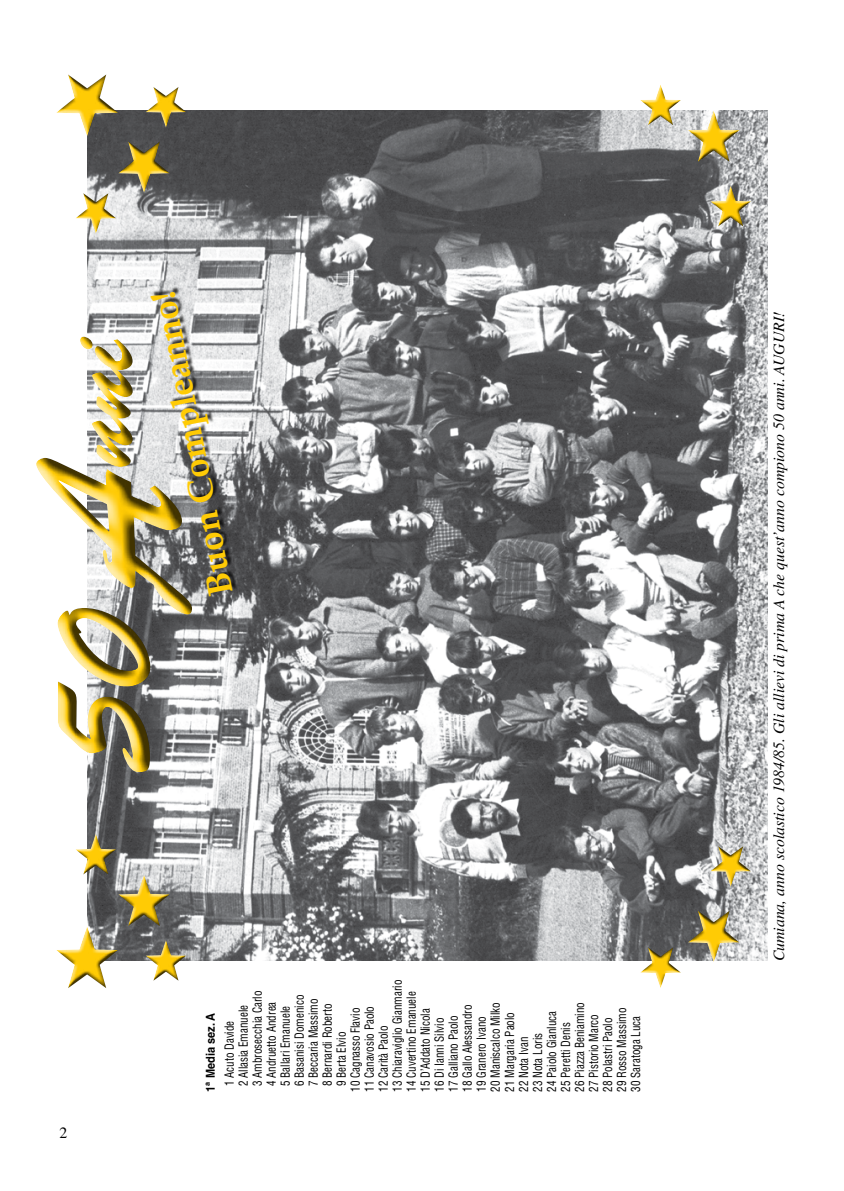
<style>
.page{position:relative;width:844px;height:1191px;background:#fff}
.page>*{position:absolute;margin:0;border:0;box-sizing:border-box;transform-origin:0 0}
.t1{font:105px "Brush Script Std";color:#ffcb05}
.t2{font:700 35px "Book Antiqua";color:#ffcb05}
.t3{font:italic 15.75px "Times LT Std";color:#000}
.t4{font:15.75px "Times LT Std";color:#000}
.t5{font:condensed 12.25px "Helvetica LT Std";color:#000;scale:.9 1}
.t6{font:700 12.25px "Helvetica LT Std";color:#000;scale:.9 1}
.s1{font-size:140px}
.s2{font-size:210px}
</style>
<div class="page">
<img style="left:88px;top:110px;width:678px;height:850px">
<div style="left:23px;top:326px;width:176px;height:459px;background:#fff"></div>
<div style="left:31px;top:324px;width:173px;height:457px;background:#000;opacity:.75"></div>
<svg style="left:56px;top:833px;width:130px;height:155px"></svg>
<div style="left:73px;top:830px;width:43px;height:46px;background:#fff;opacity:.75"></div>
<div style="left:73px;top:833px;width:43px;height:43px;background:#000;opacity:.75"></div>
<svg style="left:56px;top:74px;width:130px;height:160px"></svg>
<div style="left:73px;top:192px;width:43px;height:45px;background:#fff;opacity:.75"></div>
<div style="left:73px;top:192px;width:43px;height:43px;background:#000;opacity:.75"></div>
<div style="left:151px;top:286px;width:86px;height:310px;background:#000;opacity:.75"></div>
<div style="left:685px;top:109px;width:54px;height:54px;background:#000;opacity:.75"></div>
<div style="left:707px;top:182px;width:44px;height:46px;background:#fff;opacity:.75"></div>
<div style="left:707px;top:185px;width:44px;height:43px;background:#000;opacity:.75"></div>
<div style="left:637px;top:84px;width:44px;height:43px;background:#000;opacity:.75"></div>
<div style="left:685px;top:910px;width:54px;height:53px;background:#000;opacity:.75"></div>
<div style="left:707px;top:844px;width:44px;height:46px;background:#fff;opacity:.75"></div>
<div style="left:707px;top:844px;width:44px;height:43px;background:#000;opacity:.75"></div>
<div style="left:637px;top:946px;width:44px;height:43px;background:#000;opacity:.75"></div>
<h2 class="t2" style="left:201px;top:599px;width:311px;rotate:-101deg">Buon Compleanno!</h2>
<h1 class="t1" style="left:38px;top:772px;width:438px;rotate:-90deg"><span class="s1">50</span><span class="s2">A</span>nni</h1>
<p class="t4" style="left:60px;top:1123px;width:9px">2</p>
<p class="t5" style="left:389px;top:1091px;width:126px;rotate:-90deg">13 Chiaraviglio Gianmario</p>
<p class="t5" style="left:403px;top:1091px;width:113px;rotate:-90deg">14 Cuvertino Emanuele</p>
<p class="t5" style="left:249px;top:1086px;width:108px;rotate:-90deg">3 Ambrosecchia Carlo</p>
<p class="t5" style="left:263px;top:1086px;width:95px;rotate:-90deg">4 Andruetto Andrea</p>
<p class="t5" style="left:277px;top:1086px;width:91px;rotate:-90deg">5 Ballari Emanuele</p>
<p class="t5" style="left:291px;top:1086px;width:103px;rotate:-90deg">6 Basanisi Domenico</p>
<p class="t5" style="left:305px;top:1086px;width:99px;rotate:-90deg">7 Beccaria Massimo</p>
<p class="t5" style="left:319px;top:1086px;width:93px;rotate:-90deg">8 Bernardi Roberto</p>
<p class="t5" style="left:571px;top:1091px;width:101px;rotate:-90deg">26 Piazza Beniamino</p>
<p class="t5" style="left:585px;top:1091px;width:88px;rotate:-90deg">27 Pistorio Marco</p>
<p class="t5" style="left:599px;top:1091px;width:84px;rotate:-90deg">28 Polastri Paolo</p>
<p class="t5" style="left:613px;top:1091px;width:95px;rotate:-90deg">29 Rosso Massimo</p>
<p class="t5" style="left:627px;top:1091px;width:86px;rotate:-90deg">30 Saratoga Luca</p>
<p class="t5" style="left:487px;top:1091px;width:101px;rotate:-90deg">20 Maniscalco Milko</p>
<p class="t5" style="left:501px;top:1091px;width:90px;rotate:-90deg">21 Margaria Paolo</p>
<p class="t5" style="left:235px;top:1086px;width:92px;rotate:-90deg">2 Allasia Emanuele</p>
<p class="t5" style="left:417px;top:1091px;width:94px;rotate:-90deg">15 D’Addato Nicola</p>
<p class="t5" style="left:431px;top:1091px;width:83px;rotate:-90deg">16 Di Ianni Silvio</p>
<p class="t5" style="left:445px;top:1091px;width:86px;rotate:-90deg">17 Galliano Paolo</p>
<p class="t5" style="left:459px;top:1091px;width:98px;rotate:-90deg">18 Gallo Alessandro</p>
<p class="t5" style="left:473px;top:1091px;width:85px;rotate:-90deg">19 Granero Ivano</p>
<p class="t5" style="left:347px;top:1091px;width:95px;rotate:-90deg">10 Cagnasso Flavio</p>
<p class="t5" style="left:361px;top:1091px;width:97px;rotate:-90deg">11 Canavosio Paolo</p>
<p class="t5" style="left:543px;top:1091px;width:91px;rotate:-90deg">24 Paiolo Gianluca</p>
<p class="t5" style="left:557px;top:1091px;width:78px;rotate:-90deg">25 Peretti Denis</p>
<p class="t6" style="left:203px;top:1091px;width:89px;rotate:-90deg">1ª Media sez. A</p>
<p class="t5" style="left:221px;top:1086px;width:74px;rotate:-90deg">1 Acuto Davide</p>
<p class="t5" style="left:375px;top:1091px;width:75px;rotate:-90deg">12 Carità Paolo</p>
<p class="t5" style="left:333px;top:1086px;width:62px;rotate:-90deg">9 Berta Elvio</p>
<p class="t5" style="left:515px;top:1091px;width:63px;rotate:-90deg">22 Nota Ivan</p>
<p class="t5" style="left:529px;top:1091px;width:67px;rotate:-90deg">23 Nota Loris</p>
<p class="t3" style="left:770px;top:961px;width:651px;rotate:-90deg">Cumiana, anno scolastico 1984/85. Gli allievi di prima A che quest’anno compiono 50 anni. AUGURI!</p>
</div>
